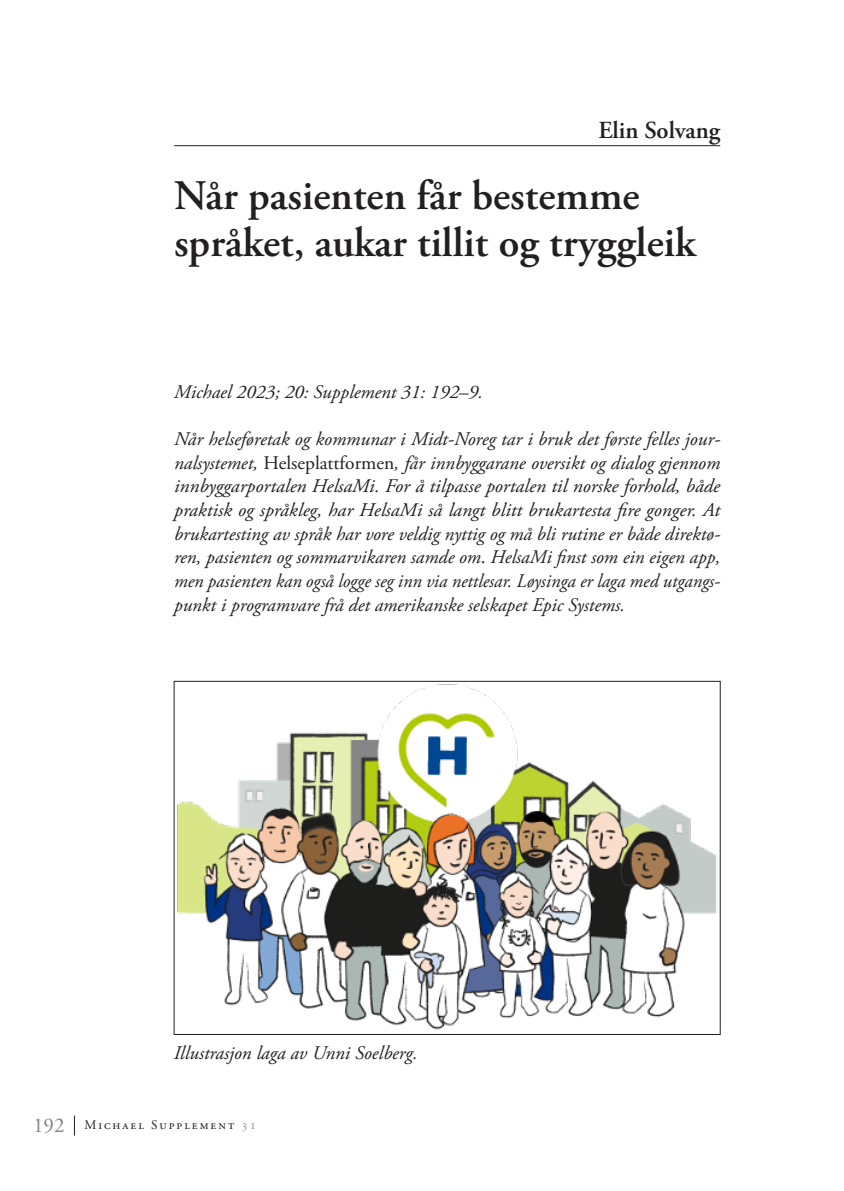
<style>
.page{position:relative;width:844px;height:1191px;background:#fff}
.page>*{position:absolute;margin:0;border:0;box-sizing:border-box;transform-origin:0 0}
.t1{font:600 42px/47.2px "Adobe Garamond Pro";color:#231f20}
.t2{font:600 24.5px "Adobe Garamond Pro";color:#231f20}
.t3{font:italic 19.25px/23.6px "Adobe Garamond Pro";color:#231f20;text-align:justify}
.t4{font:13.12px "Adobe Garamond Pro";letter-spacing:.15em;color:#231f20}
.s1{font-style:normal}
.s2{font-size:21px;color:#808285}
.s3{color:#939598}
</style>
<div class="page">
<svg style="left:74px;top:1115px;width:1px;height:20px"></svg>
<hr style="left:174px;top:145px;width:546px;height:1px;background:#231f20">
<img style="left:177px;top:684px;width:540px;height:346px">
<p class="t2" style="left:598px;top:116px;width:123px">Elin Solvang</p>
<h1 class="t1" style="left:174px;top:172px;width:523px">Når pasienten får bestemme språket, aukar tillit og tryggleik</h1>
<p class="t3" style="left:174px;top:380px;width:310px">Michael 2023; 20: Supplement 31: 192–9.</p>
<p class="t3" style="left:174px;top:428px;width:547px">Når helseføretak og kommunar i Midt-Noreg tar i bruk det første felles jour&shy;nalsystemet, <span class="s1">Helseplattformen</span>, får innbyggarane oversikt og dialog gjennom innbyggarportalen HelsaMi. For å tilpasse portalen til norske forhold, både praktisk og språkleg, har HelsaMi så langt blitt brukartesta fire gonger. At brukartesting av språk har vore veldig nyttig og må bli rutine er både direktø&shy;ren, pasienten og sommarvikaren samde om<span class="s1">.</span> HelsaMi finst som ein eigen app, men pasienten kan også logge seg inn via nettlesar. Løysinga er laga med utgangs&shy;punkt i programvare frå det amerikanske selskapet Epic Systems.</p>
<p class="t3" style="left:174px;top:1041px;width:245px">Illustrasjon laga av Unni Soelberg.</p>
<p class="t4" style="left:33px;top:1117px;width:225px"><span class="s2">192</span> Michael Supplement <span class="s3">31</span></p>
</div>
